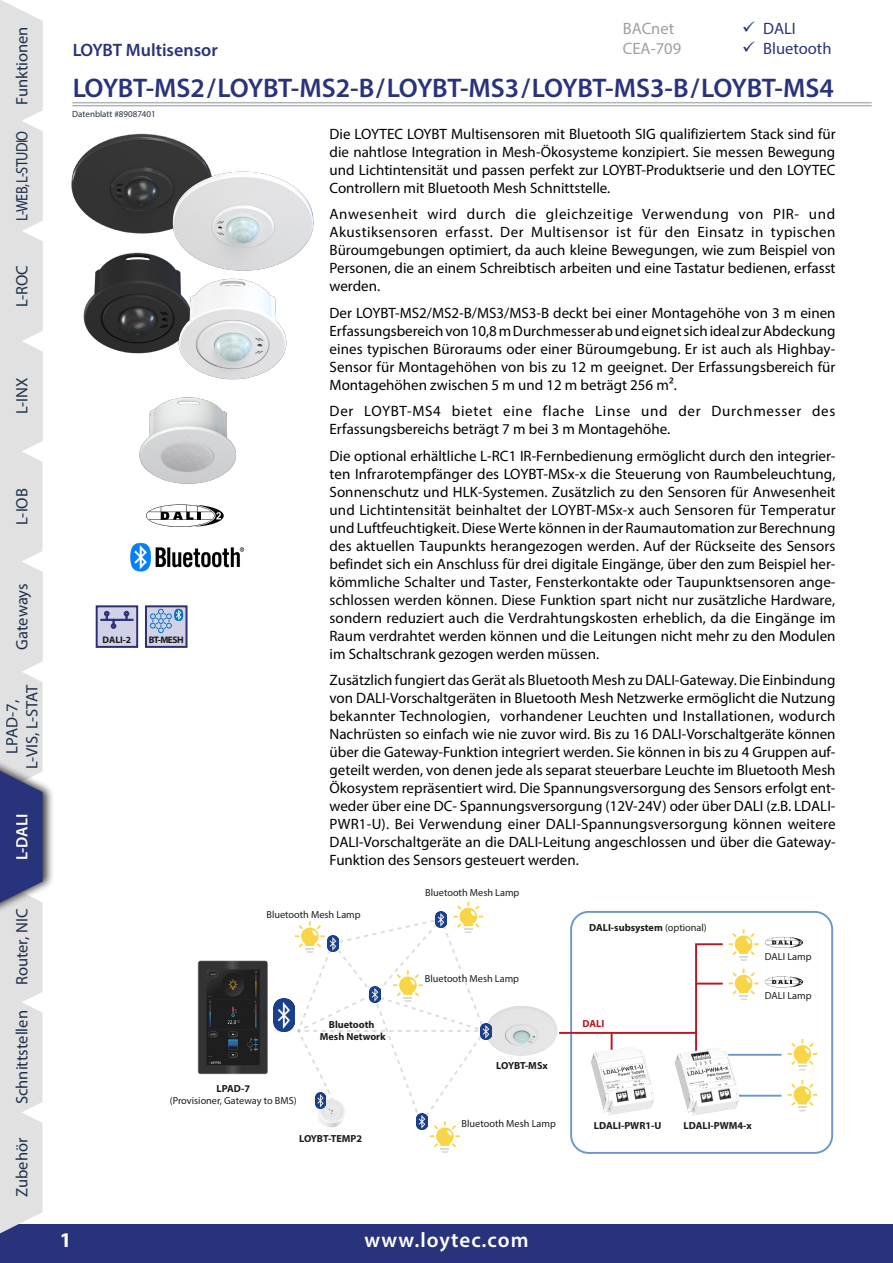
<style>
.page{position:relative;width:893px;height:1263px;background:#fff}
.page>*{position:absolute;margin:0;border:0;box-sizing:border-box;transform-origin:0 0}
.t1{font:600 27px "Myriad Pro";letter-spacing:-.015em;color:#29337b}
.t2{font:600 21px "Myriad Pro";letter-spacing:.05em;color:#fff}
.t3{font:700 21px "Myriad Pro";color:#fff}
.t4{font:600 18px "Myriad Pro";color:#29337b}
.t5{font:16.5px/19.8px "Myriad Pro";color:#1c2f49;text-align:center}
.t6{font:16.5px "Myriad Pro";color:#29337b}
.t7{font:16.5px "Myriad Pro";letter-spacing:-.05em;color:#1c2f49;scale:.87 1}
.t8{font:16.5px "Myriad Pro";color:#9d9fa2}
.t9{font:600 16.5px "Myriad Pro";color:#fff}
.t10{font:15px/18px "Myriad Pro";color:#000;text-align:justify}
.t11{font:15px/18px "Myriad Pro";letter-spacing:.04em;color:#000}
.t12{font:10.2px/12.3px "Myriad Pro";color:#1d1d1b;text-align:center}
.t13{font:700 10.2px/12.3px "Myriad Pro";color:#1d1d1b;text-align:center}
.t14{font:700 10.2px "Myriad Pro";letter-spacing:-.02em;color:#1d1d1b}
.t15{font:700 10.2px "Myriad Pro";color:#bd1622}
.t16{font:700 9.6px "Myriad Pro";letter-spacing:-.06em;color:#1a181d}
.t17{font:9px "Myriad Pro";color:#262e3b}
.s1{font-weight:400}
.s2{font-weight:700}
</style>
<div class="page">
<div style="left:0;top:1225px;width:893px;height:38px;background:#29337b"></div>
<hr style="left:72px;top:102px;width:800px;height:1px;background:#b1b4b6">
<hr style="left:72px;top:105px;width:800px;height:1px;background:#b1b4b6">
<div style="left:0;top:742px;width:55px;height:189px;background:#000;opacity:.75"></div>
<svg style="left:0;top:0;width:43px;height:1234px;background:#d0d1d8"></svg>
<div style="left:97px;top:606px;width:40px;height:41px;background:#d1d2e7"></div>
<div style="left:96px;top:605px;width:42px;height:43px;border:2px solid #2d2e74"></div>
<hr style="left:101px;top:619px;width:32px;height:2px;background:#2b367a">
<svg style="left:124px;top:611px;width:5px;height:8px"></svg>
<svg style="left:104px;top:611px;width:12px;height:18px"></svg>
<div style="left:570px;top:911px;width:263px;height:243px;border:2px solid #6998c9;border-radius:18px"></div>
<img style="left:275px;top:999px;width:19px;height:32px">
<img style="left:486px;top:1006px;width:71px;height:50px">
<img style="left:486px;top:1023px;width:5px;height:16px">
<svg style="left:787px;top:1039px;width:30px;height:31px"></svg>
<svg style="left:787px;top:1080px;width:30px;height:31px"></svg>
<svg style="left:557px;top:929px;width:201px;height:106px"></svg>
<hr style="left:723px;top:1054px;width:58px;height:2px;background:#6998c9">
<hr style="left:729px;top:1095px;width:52px;height:2px;background:#6998c9">
<hr style="left:695px;top:1033px;width:2px;height:26px;background:#bd1622">
<hr style="left:611px;top:1033px;width:2px;height:26px;background:#bd1622">
<svg style="left:765px;top:937px;width:38px;height:11px"></svg>
<svg style="left:765px;top:976px;width:38px;height:11px"></svg>
<img style="left:591px;top:1047px;width:64px;height:68px">
<img style="left:675px;top:1047px;width:64px;height:68px">
<svg style="left:295px;top:901px;width:191px;height:252px"></svg>
<img style="left:197px;top:960px;width:78px;height:115px">
<img style="left:130px;top:542px;width:115px;height:30px">
<img style="left:139px;top:397px;width:97px;height:87px">
<div style="left:146px;top:606px;width:41px;height:41px;background:#d1d2e7"></div>
<div style="left:145px;top:605px;width:42px;height:43px;border:2px solid #2d2e74"></div>
<svg style="left:150px;top:609px;width:33px;height:24px"></svg>
<svg style="left:146px;top:504px;width:78px;height:23px"></svg>
<img style="left:83px;top:261px;width:76px;height:93px">
<img style="left:159px;top:299px;width:128px;height:81px">
<img style="left:71px;top:105px;width:181px;height:156px">
<img style="left:144px;top:142px;width:170px;height:157px">
<div style="left:32px;top:1225px;width:51px;height:34px;background:#29337b"></div>
<p class="t5" style="left:12px;top:105px;width:80px;rotate:-90deg">Funktionen</p>
<p class="t7" style="left:12px;top:221px;width:105px;rotate:-90deg">L‑WEB, L-STUDIO</p>
<p class="t5" style="left:12px;top:307px;width:44px;rotate:-90deg">L‑ROC</p>
<p class="t5" style="left:12px;top:414px;width:38px;rotate:-90deg">L‑INX</p>
<p class="t5" style="left:12px;top:525px;width:38px;rotate:-90deg">L‑IOB</p>
<p class="t5" style="left:12px;top:650px;width:68px;rotate:-90deg">Gateways</p>
<p class="t5" style="left:2px;top:769px;width:86px;rotate:-90deg">LPAD-7,<br>L-VIS, L-STAT</p>
<p class="t9" style="left:11px;top:860px;width:48px;rotate:-90deg">L‑DALI</p>
<p class="t5" style="left:12px;top:985px;width:78px;rotate:-90deg">Router, NIC</p>
<p class="t5" style="left:12px;top:1104px;width:96px;rotate:-90deg">Schnittstellen</p>
<p class="t5" style="left:12px;top:1197px;width:61px;rotate:-90deg">Zubehör</p>
<p class="t4" style="left:72px;top:39px;width:147px">LOYBT Multisensor</p>
<p class="t8" style="left:623px;top:18px;width:53px">BACnet</p>
<p class="t6" style="left:742px;top:18px;width:55px">✓ DALI</p>
<p class="t8" style="left:623px;top:38px;width:60px">CEA‑709</p>
<p class="t6" style="left:742px;top:38px;width:91px">✓ Bluetooth</p>
<h1 class="t1" style="left:72px;top:71px;width:763px">LOYBT-MS2/LOYBT-MS2-B/LOYBT-MS3/LOYBT-MS3-B/LOYBT-MS4</h1>
<p class="t17" style="left:72px;top:109px;width:85px">Datenblatt #89087401</p>
<p class="t16" style="left:103px;top:633px;width:30px">DALI-2</p>
<p class="t16" style="left:149px;top:633px;width:36px">BT-MESH</p>
<p class="t10" style="left:330px;top:125px;width:508px">Die LOYTEC LOYBT Multisensoren mit Bluetooth SIG qualifiziertem Stack sind für die nahtlose Integration in Mesh-Ökosysteme konzipiert. Sie messen Bewegung und Lichtintensität und passen perfekt zur LOYBT-Produktserie und den LOYTEC Controllern mit Bluetooth Mesh Schnittstelle.</p>
<p class="t10" style="left:330px;top:205px;width:508px">Anwesenheit wird durch die gleichzeitige Verwendung von PIR- und Akustiksensoren erfasst. Der Multisensor ist für den Einsatz in typischen Büroumgebungen optimiert, da auch kleine Bewegungen, wie zum Beispiel von Personen, die an einem Schreibtisch arbeiten und eine Tastatur bedienen, erfasst werden.</p>
<p class="t10" style="left:330px;top:304px;width:507px">Der LOYBT-MS2/MS2-B/MS3/MS3-B deckt bei einer Montagehöhe von 3 m einen Erfassungsbereich von 10,8 m Durchmesser ab und eignet sich ideal zur Abdeckung eines typischen Büroraums oder einer Büroumgebung. Er ist auch als Highbay-Sensor für Montagehöhen von bis zu 12 m geeignet. Der Erfassungsbereich für Montagehöhen zwischen 5 m und 12 m beträgt 256 m2.</p>
<p class="t11" style="left:330px;top:402px;width:507px">Der LOYBT-MS4 bietet eine flache Linse und der Durchmesser des<br>Erfassungsbereichs beträgt 7 m bei 3 m Montagehöhe.</p>
<p class="t10" style="left:330px;top:447px;width:508px">Die optional erhältliche L-RC1 IR-Fernbedienung ermöglicht durch den integrier&shy;ten Infrarotempfänger des LOYBT-MSx-x die Steuerung von Raumbeleuchtung, Sonnenschutz und HLK-Systemen. Zusätzlich zu den Sensoren für Anwesenheit und Lichtintensität beinhaltet der LOYBT-MSx-x auch Sensoren für Temperatur und Luftfeuchtigkeit. Diese Werte können in der Raumautomation zur Berechnung des aktuellen Taupunkts herangezogen werden. Auf der Rückseite des Sensors befindet sich ein Anschluss für drei digitale Eingänge, über den zum Beispiel her&shy;kömmliche Schalter und Taster, Fensterkontakte oder Taupunktsensoren ange&shy;schlossen werden können. Diese Funktion spart nicht nur zusätzliche Hardware, sondern reduziert auch die Verdrahtungskosten erheblich, da die Eingänge im Raum verdrahtet werden können und die Leitungen nicht mehr zu den Modulen im Schaltschrank gezogen werden müssen.</p>
<p class="t10" style="left:330px;top:671px;width:508px">Zusätzlich fungiert das Gerät als Bluetooth Mesh zu DALI-Gateway. Die Einbindung von DALI-Vorschaltgeräten in Bluetooth Mesh Netzwerke ermöglicht die Nutzung bekannter Technologien, vorhandener Leuchten und Installationen, wodurch Nachrüsten so einfach wie nie zuvor wird. Bis zu 16 DALI-Vorschaltgeräte können über die Gateway-Funktion integriert werden. Sie können in bis zu 4 Gruppen auf&shy;geteilt werden, von denen jede als separat steuerbare Leuchte im Bluetooth Mesh Ökosystem repräsentiert wird. Die Spannungsversorgung des Sensors erfolgt ent&shy;weder über eine DC- Spannungsversorgung (12V-24V) oder über DALI (z.B. LDALI-PWR1-U). Bei Verwendung einer DALI-Spannungsversorgung können weitere DALI-Vorschaltgeräte an die DALI-Leitung angeschlossen und über die Gateway-Funktion des Sensors gesteuert werden.</p>
<p class="t12" style="left:266px;top:908px;width:96px">Bluetooth Mesh Lamp</p>
<p class="t12" style="left:425px;top:887px;width:96px">Bluetooth Mesh Lamp</p>
<p class="t12" style="left:425px;top:972px;width:96px">Bluetooth Mesh Lamp</p>
<p class="t13" style="left:589px;top:921px;width:119px">DALI-subsystem <span class="s1">(optional)</span></p>
<p class="t13" style="left:320px;top:1018px;width:67px">Bluetooth<br>Mesh Network</p>
<p class="t15" style="left:582px;top:1017px;width:23px">DALI</p>
<p class="t14" style="left:496px;top:1059px;width:53px">LOYBT-MSx</p>
<p class="t12" style="left:765px;top:950px;width:48px">DALI Lamp</p>
<p class="t12" style="left:765px;top:989px;width:48px">DALI Lamp</p>
<p class="t3" style="left:60px;top:1226px;width:13px">1</p>
<p class="t12" style="left:170px;top:1082px;width:128px"><span class="s2">LPAD-7<br></span>(Provisioner, Gateway to BMS)</p>
<p class="t13" style="left:299px;top:1132px;width:65px">LOYBT-TEMP2</p>
<p class="t12" style="left:462px;top:1117px;width:96px">Bluetooth Mesh Lamp</p>
<h2 class="t2" style="left:364px;top:1227px;width:166px">www.loytec.com</h2>
<p class="t13" style="left:594px;top:1118px;width:69px">LDALI-PWR1-U</p>
<p class="t13" style="left:683px;top:1118px;width:70px">LDALI-PWM4-x</p>
</div>
